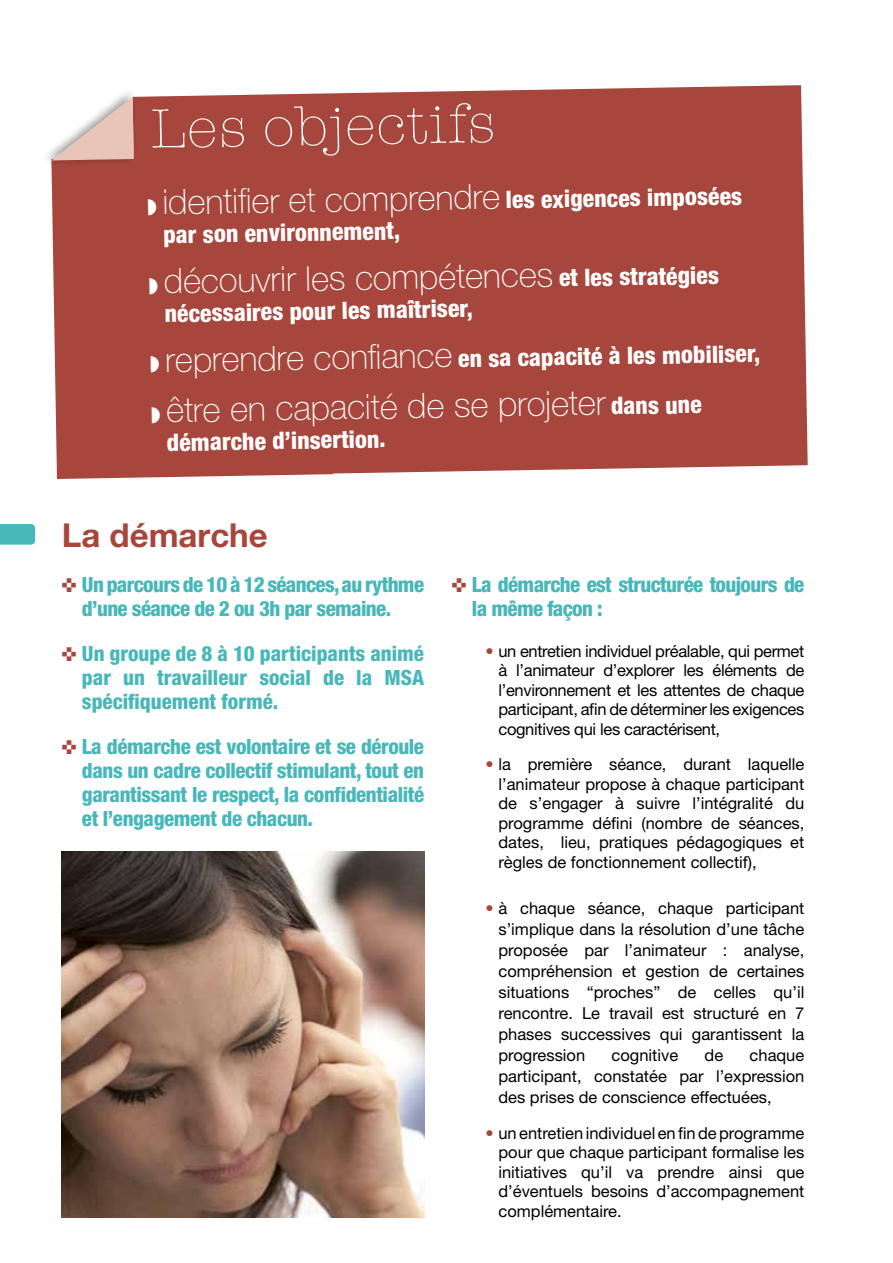
<style>
.page{position:relative;width:893px;height:1263px;background:#fff}
.page>*{position:absolute;margin:0;border:0;box-sizing:border-box;transform-origin:0 0}
.t1{font:300 57px "American Typewriter";color:#fff}
.t2{font:100 34.5px "Helvetica Neue";color:#fff}
.t3{font:700 33px "Helvetica Neue";color:#a7463c}
.t4{font:800 condensed 24px/50.1px "Helvetica Neue";color:#fff}
.t5{font:800 condensed 21px/24px "Helvetica Neue";letter-spacing:-.02em;color:#48b7ba}
.t6{font:16.5px/19.5px "Helvetica Neue";color:#000;text-align:justify}
.s1{font-weight:800;font-stretch:condensed;font-size:24px}
.s2{font-weight:100;font-stretch:normal;font-size:34.5px}
.s3{color:#a7463c}
</style>
<div class="page">
<svg style="left:0;top:524px;width:35px;height:21px"></svg>
<img style="left:62px;top:851px;width:362px;height:366px">
<div style="left:51px;top:166px;width:117px;height:313px;background:#a7463c"></div>
<div style="left:133px;top:85px;width:675px;height:392px;background:#a7463c"></div>
<div style="left:41px;top:87px;width:97px;height:79px;background:#000;opacity:.37"></div>
<svg style="left:51px;top:97px;width:83px;height:63px"></svg>
<svg style="left:148px;top:198px;width:8px;height:17px"></svg>
<svg style="left:150px;top:277px;width:8px;height:17px"></svg>
<svg style="left:151px;top:356px;width:8px;height:17px"></svg>
<svg style="left:152px;top:406px;width:8px;height:17px"></svg>
<h1 class="t1" style="left:150px;top:87px;width:346px;rotate:-1deg">Les objectifs</h1>
<h2 class="t2" style="left:162px;top:182px;width:581px;rotate:-1deg">identifi er et comprendre <span class="s1">les exigences imposées</span></h2>
<h3 class="t4" style="left:163px;top:209px;width:239px;rotate:-1deg">par son environnement,</h3>
<h2 class="t2" style="left:164px;top:261px;width:556px;rotate:-1deg">découvrir les compétences <span class="s1">et les stratégies</span></h2>
<h3 class="t4" style="left:164px;top:288px;width:596px;rotate:-1deg">nécessaires pour les maîtriser,<br><span class="s2">reprendre confi ance</span> en sa capacité à les mobiliser,</h3>
<h2 class="t2" style="left:166px;top:390px;width:537px;rotate:-1deg">être en capacité de se projeter <span class="s1">dans une</span></h2>
<h3 class="t4" style="left:166px;top:417px;width:220px;rotate:-1deg">démarche d’insertion.</h3>
<h3 class="t3" style="left:62px;top:514px;width:207px">La démarche</h3>
<p class="t5" style="left:82px;top:572px;width:344px;text-indent:-20px"><span class="s3">✜</span> Un parcours de 10 à 12 séances, au rythme d’une séance de 2 ou 3h par semaine.</p>
<p class="t5" style="left:82px;top:641px;width:344px;text-align:justify;text-indent:-20px"><span class="s3">✜</span> Un groupe de 8 à 10 participants animé par un travailleur social de la MSA spécifiquement formé.</p>
<p class="t5" style="left:82px;top:735px;width:344px;text-align:justify;text-indent:-20px"><span class="s3">✜</span> La démarche est volontaire et se déroule dans un cadre collectif stimulant, tout en garantissant le respect, la confidentialité et l’engagement de chacun.</p>
<p class="t5" style="left:472px;top:572px;width:334px;text-indent:-30px">✜ <span class="s3">✜</span> La démarche est structurée toujours de la même façon :</p>
<p class="t6" style="left:498px;top:641px;width:307px;text-indent:-13px"><span class="s3">•</span> un entretien individuel préalable, qui permet à l’animateur d’explorer les éléments de l’environnement et les attentes de chaque participant, afin de déterminer les exigences cognitives qui les caractérisent,</p>
<p class="t6" style="left:498px;top:754px;width:307px;text-indent:-13px"><span class="s3">•</span> la première séance, durant laquelle l’animateur propose à chaque participant de s’engager à suivre l’intégralité du programme défini (nombre de séances, dates, lieu, pratiques pédagogiques et règles de fonctionnement collectif),</p>
<p class="t6" style="left:498px;top:897px;width:307px;line-height:21px;text-indent:-13px"><span class="s3">•</span> à chaque séance, chaque participant s’implique dans la résolution d’une tâche proposée par l’animateur : analyse, compréhension et gestion de certaines situations “proches” de celles qu’il rencontre. Le travail est structuré en 7 phases successives qui garantissent la progression</p>
<p class="t6" style="left:498px;top:1044px;width:307px;line-height:21px;text-indent:251px">chaque participant, constatée par l’expression des prises de conscience effectuées,</p>
<p class="t6" style="left:498px;top:1123px;width:307px;text-indent:-13px"><span class="s3">•</span> un entretien individuel en fin de programme pour que chaque participant formalise les initiatives qu’il va prendre ainsi que d’éventuels besoins d’accompagnement complémentaire.</p>
<p class="t6" style="left:612px;top:1045px;width:68px">cognitive</p>
<p class="t6" style="left:705px;top:1045px;width:20px">de</p>
</div>
